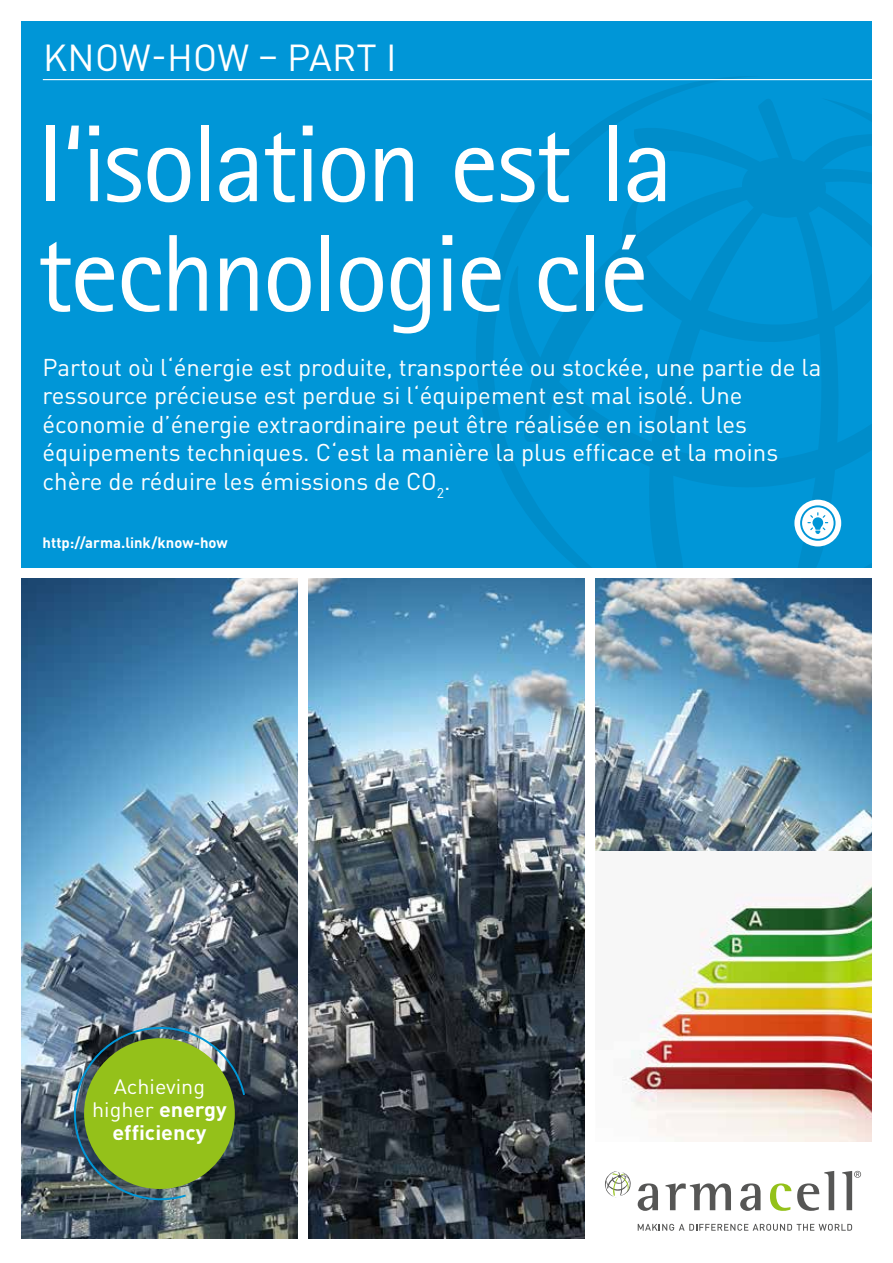
<style>
.page{position:relative;width:893px;height:1263px;background:#fff}
.page>*{position:absolute;margin:0;border:0;box-sizing:border-box;transform-origin:0 0}
.t1{font:109.5px/109.5px "Rotis Sans Serif Pro";letter-spacing:-.03em;color:#fff}
.t2{font:37.05px "DIN Pro";letter-spacing:.005em;color:#fff}
.t3{font:24px/28.5px "DIN Pro";color:#fff}
.t4{font:700 20.7px/22.6px "DIN Pro";color:#fff;text-align:center;scale:1.04 1}
.t5{font:700 14.85px "DIN Pro";color:#fff}
.s1{font-weight:400}
</style>
<div class="page">
<img style="left:308px;top:578px;width:277px;height:661px">
<img style="left:21px;top:578px;width:277px;height:661px">
<div style="left:21px;top:21px;width:851px;height:547px;background:#0096d7"></div>
<svg style="left:474px;top:76px;width:290px;height:382px"></svg>
<svg style="left:497px;top:96px;width:375px;height:472px"></svg>
<hr style="left:43px;top:79px;width:850px;height:1px;background:#fff">
<img style="left:595px;top:850px;width:277px;height:292px">
<svg style="left:638px;top:1183px;width:20px;height:28px"></svg>
<svg style="left:665px;top:1183px;width:66px;height:27px"></svg>
<svg style="left:740px;top:1183px;width:20px;height:28px"></svg>
<svg style="left:770px;top:1183px;width:21px;height:28px"></svg>
<svg style="left:797px;top:1171px;width:37px;height:40px"></svg>
<svg style="left:842px;top:1171px;width:19px;height:39px"></svg>
<svg style="left:605px;top:1171px;width:26px;height:26px"></svg>
<svg style="left:638px;top:1224px;width:214px;height:7px"></svg>
<img style="left:595px;top:578px;width:277px;height:272px">
<svg style="left:70px;top:1023px;width:176px;height:179px;background:#74953b"></svg>
<div style="left:794px;top:500px;width:47px;height:46px;background:#fff;border-radius:50%"></div>
<svg style="left:800px;top:505px;width:35px;height:36px"></svg>
<h2 class="t2" style="left:43px;top:28px;width:355px">KNOW-HOW – PART I</h2>
<h1 class="t1" style="left:37px;top:110px;width:639px">I‘isolation est la technologie clé</h1>
<p class="t3" style="left:43px;top:350px;width:780px">Partout où l‘énergie est produite, transportée ou stockée, une partie de la ressource précieuse est perdue si l‘équipement est mal isolé. Une économie d’énergie extraordinaire peut être réalisée en isolant les équipements techniques. C‘est la manière la plus efficace et la moins chère de réduire les émissions de CO<sub>2</sub>.</p>
<p class="t5" style="left:43px;top:530px;width:187px">http://arma.link/know-how</p>
<p class="t4" style="left:92px;top:1073px;width:131px"><span class="s1">Achieving higher</span> energy efficiency</p>
</div>
